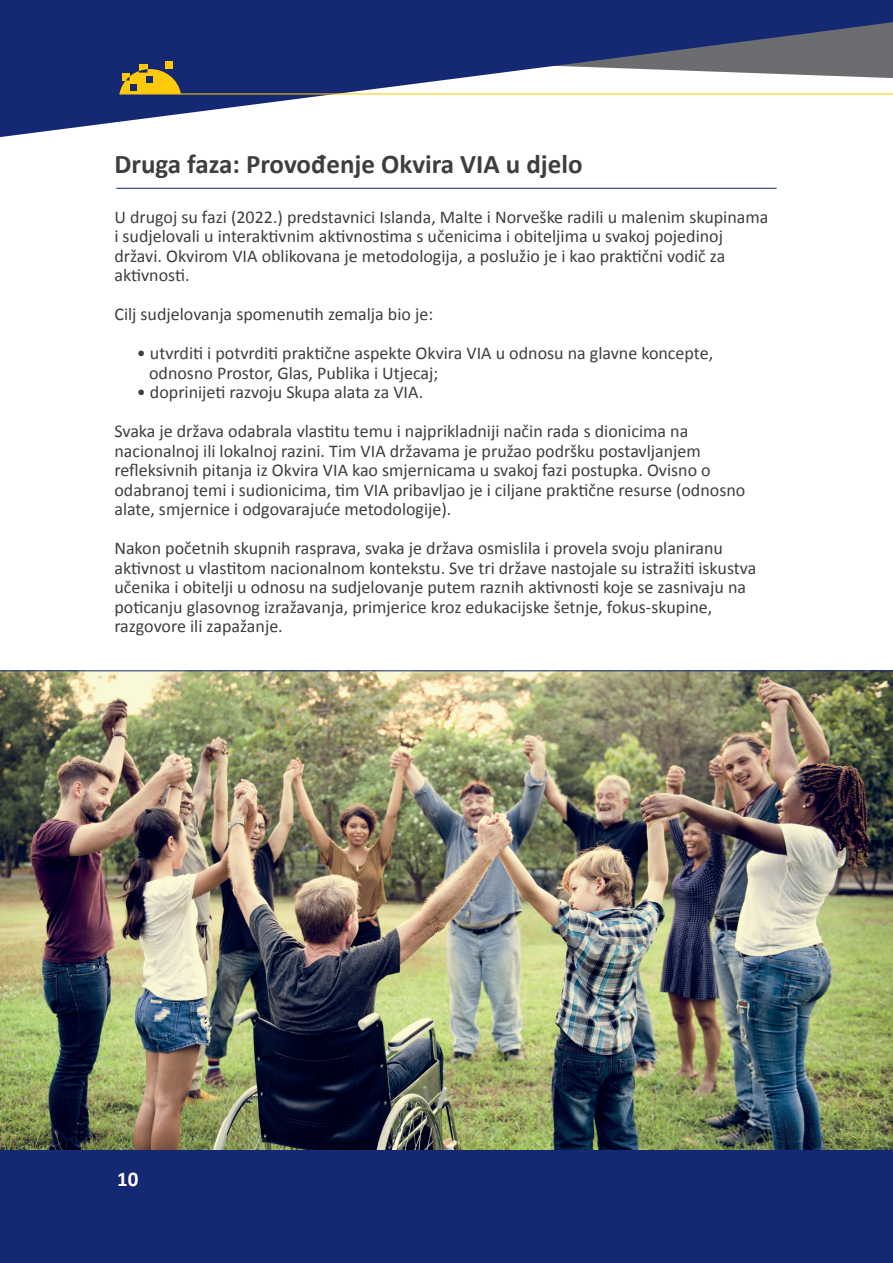
<style>
.page{position:relative;width:893px;height:1263px;background:#fff}
.page>*{position:absolute;margin:0;border:0;box-sizing:border-box;transform-origin:0 0}
.t1{font:700 27px "Calibri";color:#3e3e3f}
.t2{font:700 21px "Calibri";color:#fff}
.t3{font:18px/19.5px "Calibri";color:#3e3e3f}
</style>
<div class="page">
<svg style="left:0;top:0;width:893px;height:137px;fill:#152874"></svg>
<hr style="left:119px;top:93px;width:774px;height:1px;background:#feca0a">
<div style="left:165px;top:61px;width:8px;height:8px;background:#feca0a"></div>
<div style="left:139px;top:64px;width:8px;height:9px;background:#feca0a"></div>
<svg style="left:119px;top:69px;width:62px;height:25px;background:#b89929"></svg>
<img style="left:0;top:671px;width:893px;height:480px">
<div style="left:0;top:1151px;width:893px;height:112px;background:#152874"></div>
<hr style="left:116px;top:188px;width:661px;height:1px;background:#152874">
<hr style="left:0;top:670px;width:893px;height:1px;background:#152874">
<h1 class="t1" style="left:114px;top:148px;width:470px">Druga faza: Provođenje Okvira VIA u djelo</h1>
<p class="t3" style="left:114px;top:206px;width:656px">U drugoj su fazi (2022.) predstavnici Islanda, Malte i Norveške radili u malenim skupinama i sudjelovali u interaktivnim aktivnostima s učenicima i obiteljima u svakoj pojedinoj državi. Okvirom VIA oblikovana je metodologija, a poslužio je i kao praktični vodič za aktivnosti.</p>
<p class="t3" style="left:114px;top:304px;width:320px">Cilj sudjelovanja spomenutih zemalja bio je:</p>
<p class="t3" style="left:149px;top:343px;width:566px;text-indent:-12px">• utvrditi i potvrditi praktične aspekte Okvira VIA u odnosu na glavne koncepte, odnosno Prostor, Glas, Publika i Utjecaj;</p>
<p class="t3" style="left:114px;top:372px;width:575px;line-height:39px;text-indent:22px">• doprinijeti razvoju Skupa alata za VIA.<br>Svaka je država odabrala vlastitu temu i najprikladniji način rada s dionicima na</p>
<p class="t3" style="left:114px;top:440px;width:632px">nacionalnoj ili lokalnoj razini. Tim VIA državama je pružao podršku postavljanjem refleksivnih pitanja iz Okvira VIA kao smjernicama u svakoj fazi postupka. Ovisno o odabranoj temi i sudionicima, tim VIA pribavljao je i ciljane praktične resurse (odnosno alate, smjernice i odgovarajuće metodologije).</p>
<p class="t3" style="left:114px;top:538px;width:643px">Nakon početnih skupnih rasprava, svaka je država osmislila i provela svoju planiranu aktivnost u vlastitom nacionalnom kontekstu. Sve tri države nastojale su istražiti iskustva učenika i obitelji u odnosu na sudjelovanje putem raznih aktivnosti koje se zasnivaju na poticanju glasovnog izražavanja, primjerice kroz edukacijske šetnje, fokus-skupine, razgovore ili zapažanje.</p>
<p class="t2" style="left:117px;top:1166px;width:23px">10</p>
</div>
